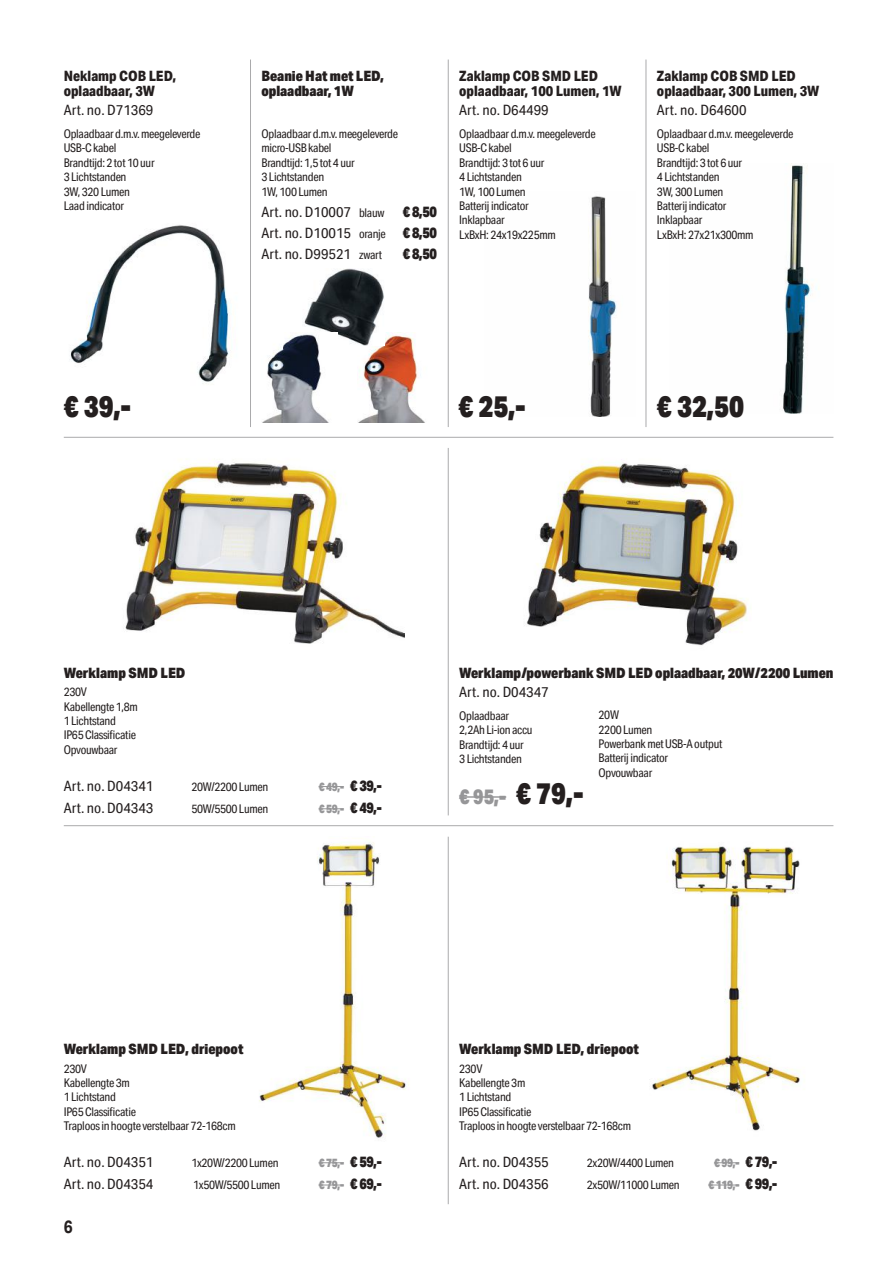
<style>
.page{position:relative;width:893px;height:1263px;background:#fff}
.page>*{position:absolute;margin:0;border:0;box-sizing:border-box;transform-origin:0 0}
.t1{font:900 30px "Aktiv Grotesk Cd";color:#241f1f}
.t2{font:900 21px "Aktiv Grotesk Cd";color:#969698}
.t3{font:700 18px "Aktiv Grotesk Cd";color:#241f1f}
.t4{font:900 15px "Aktiv Grotesk Cd";color:#241f1f}
.t5{font:14.25px/21px "Aktiv Grotesk Cd";color:#241f1f;text-align:justify;scale:1.05 1}
.t6{font:900 14.25px/15px "Aktiv Grotesk Cd";letter-spacing:-.005em;color:#241f1f;scale:1.05 1}
.t7{font:800 14.25px/15px "Aktiv Grotesk Cd";color:#241f1f;scale:1.05 1}
.t8{font:12px/14.4px "Aktiv Grotesk Cd";letter-spacing:-.025em;color:#241f1f}
.t9{font:900 12px "Aktiv Grotesk Cd";letter-spacing:-.025em;color:#969698}
.s1{font-size:12px}
.s2{font-weight:900;font-size:15px}
.s3{font-size:15px;color:#241f1f}
.s4{font-size:30px;color:#241f1f}
</style>
<div class="page">
<img style="left:588px;top:196px;width:29px;height:220px">
<img style="left:783px;top:165px;width:36px;height:249px">
<img style="left:70px;top:225px;width:160px;height:159px">
<img style="left:358px;top:333px;width:67px;height:90px">
<img style="left:125px;top:462px;width:279px;height:182px">
<img style="left:526px;top:463px;width:221px;height:183px">
<img style="left:259px;top:842px;width:150px;height:296px">
<img style="left:652px;top:846px;width:148px;height:285px">
<hr style="left:459px;top:796px;width:47px;height:2px;background:#969698">
<hr style="left:64px;top:437px;width:769px;height:1px;background:#aaaaac">
<hr style="left:64px;top:825px;width:769px;height:1px;background:#aaaaac">
<hr style="left:448px;top:448px;width:1px;height:367px;background:#aaaaac">
<hr style="left:448px;top:837px;width:1px;height:367px;background:#aaaaac">
<svg style="left:319px;top:1162px;width:25px;height:1px"></svg>
<svg style="left:319px;top:1184px;width:25px;height:1px"></svg>
<svg style="left:714px;top:1162px;width:25px;height:1px"></svg>
<hr style="left:708px;top:1184px;width:31px;height:1px;background:#969698">
<svg style="left:319px;top:786px;width:25px;height:1px"></svg>
<svg style="left:319px;top:808px;width:25px;height:1px"></svg>
<hr style="left:250px;top:60px;width:1px;height:367px;background:#aaaaac">
<hr style="left:448px;top:60px;width:1px;height:367px;background:#aaaaac">
<hr style="left:646px;top:60px;width:1px;height:367px;background:#aaaaac">
<img style="left:304px;top:269px;width:80px;height:76px">
<img style="left:262px;top:333px;width:75px;height:90px">
<p class="t7" style="left:64px;top:68px;width:109px">Neklamp COB LED, oplaadbaar, 3W</p>
<p class="t5" style="left:64px;top:99px;width:87px">Art. no. D71369</p>
<p class="t8" style="left:64px;top:126px;width:138px">Oplaadbaar d.m.v. meegeleverde<br>USB-C kabel<br>Brandtijd: 2 tot 10 uur<br>3 Lichtstanden<br>3W, 320 Lumen<br>Laad indicator</p>
<p class="t6" style="left:261px;top:68px;width:118px">Beanie Hat met LED, oplaadbaar, 1W</p>
<p class="t8" style="left:261px;top:126px;width:138px">Oplaadbaar d.m.v. meegeleverde micro-USB kabel<br>Brandtijd: 1,5 tot 4 uur<br>3 Lichtstanden<br>1W, 100 Lumen</p>
<p class="t5" style="left:261px;top:201px;width:169px">Art. no. D10007 <span class="s1">blauw</span> <span class="s2">€ 8,50<br></span>Art. no. D10015 <span class="s1">oranje</span> <span class="s2">€ 8,50<br></span>Art. no. D99521 <span class="s1">zwart</span></p>
<p class="t4" style="left:403px;top:244px;width:36px">€ 8,50</p>
<p class="t7" style="left:459px;top:68px;width:156px">Zaklamp COB SMD LED oplaadbaar, 100 Lumen, 1W</p>
<p class="t5" style="left:459px;top:99px;width:87px">Art. no. D64499</p>
<p class="t8" style="left:459px;top:126px;width:138px">Oplaadbaar d.m.v. meegeleverde<br>USB-C kabel<br>Brandtijd: 3 tot 6 uur<br>4 Lichtstanden<br>1W, 100 Lumen<br>Batterij indicator<br>Inklapbaar<br>LxBxH: 24x19x225mm</p>
<p class="t7" style="left:657px;top:68px;width:156px">Zaklamp COB SMD LED oplaadbaar, 300 Lumen, 3W</p>
<p class="t5" style="left:657px;top:99px;width:87px">Art. no. D64600</p>
<p class="t8" style="left:657px;top:126px;width:138px">Oplaadbaar d.m.v. meegeleverde<br>USB-C kabel<br>Brandtijd: 3 tot 6 uur<br>4 Lichtstanden<br>3W, 300 Lumen<br>Batterij indicator<br>Inklapbaar<br>LxBxH: 27x21x300mm</p>
<h1 class="t1" style="left:64px;top:387px;width:69px">€ 39,-</h1>
<h1 class="t1" style="left:458px;top:387px;width:69px">€ 25,-</h1>
<h1 class="t1" style="left:657px;top:387px;width:89px">€ 32,50</h1>
<p class="t6" style="left:64px;top:665px;width:117px">Werklamp SMD LED</p>
<p class="t8" style="left:64px;top:685px;width:76px">230V<br>Kabellengte 1,8m<br>1 Lichtstand<br>IP65 Classificatie<br>Opvouwbaar</p>
<p class="t5" style="left:64px;top:775px;width:87px">Art. no. D04341</p>
<p class="t8" style="left:191px;top:779px;width:78px">20W/2200 Lumen</p>
<p class="t9" style="left:319px;top:778px;width:65px">€ 49,- <span class="s3">€ 39,-</span></p>
<p class="t5" style="left:64px;top:797px;width:87px">Art. no. D04343</p>
<p class="t8" style="left:191px;top:801px;width:78px">50W/5500 Lumen</p>
<p class="t9" style="left:319px;top:801px;width:65px">€ 59,- <span class="s3">€ 49,-</span></p>
<p class="t6" style="left:459px;top:665px;width:358px">Werklamp/powerbank SMD LED oplaadbaar, 20W/2200 Lumen</p>
<p class="t5" style="left:459px;top:681px;width:87px">Art. no. D04347</p>
<p class="t8" style="left:459px;top:708px;width:75px">Oplaadbaar<br>2,2Ah Li-ion accu<br>Brandtijd: 4 uur<br>3 Lichtstanden</p>
<p class="t8" style="left:599px;top:708px;width:125px">20W<br>2200 Lumen<br>Powerbank met USB-A output<br>Batterij indicator<br>Opvouwbaar</p>
<h2 class="t2" style="left:459px;top:783px;width:126px">€ 95,- <span class="s4">€ 79,-</span></h2>
<p class="t6" style="left:64px;top:1041px;width:173px">Werklamp SMD LED, driepoot</p>
<p class="t8" style="left:64px;top:1061px;width:173px">230V<br>Kabellengte 3m<br>1 Lichtstand<br>IP65 Classificatie<br>Traploos in hoogte verstelbaar 72-168cm</p>
<p class="t5" style="left:64px;top:1151px;width:87px">Art. no. D04351</p>
<p class="t8" style="left:191px;top:1155px;width:89px">1x20W/2200 Lumen</p>
<p class="t9" style="left:319px;top:1155px;width:65px">€ 75,- <span class="s3">€ 59,-</span></p>
<p class="t5" style="left:64px;top:1173px;width:87px">Art. no. D04354</p>
<p class="t8" style="left:193px;top:1177px;width:89px">1x50W/5500 Lumen</p>
<p class="t9" style="left:319px;top:1177px;width:65px">€ 79,- <span class="s3">€ 69,-</span></p>
<h3 class="t3" style="left:64px;top:1216px;width:10px">6</h3>
<p class="t6" style="left:459px;top:1041px;width:173px">Werklamp SMD LED, driepoot</p>
<p class="t8" style="left:459px;top:1061px;width:173px">230V<br>Kabellengte 3m<br>1 Lichtstand<br>IP65 Classificatie<br>Traploos in hoogte verstelbaar 72-168cm</p>
<p class="t5" style="left:459px;top:1151px;width:87px">Art. no. D04355</p>
<p class="t8" style="left:587px;top:1155px;width:89px">2x20W/4400 Lumen</p>
<p class="t9" style="left:714px;top:1155px;width:65px">€ 99,- <span class="s3">€ 79,-</span></p>
<p class="t5" style="left:459px;top:1173px;width:87px">Art. no. D04356</p>
<p class="t8" style="left:587px;top:1177px;width:94px">2x50W/11000 Lumen</p>
<p class="t9" style="left:708px;top:1177px;width:70px">€ 119,- <span class="s3">€ 99,-</span></p>
</div>
